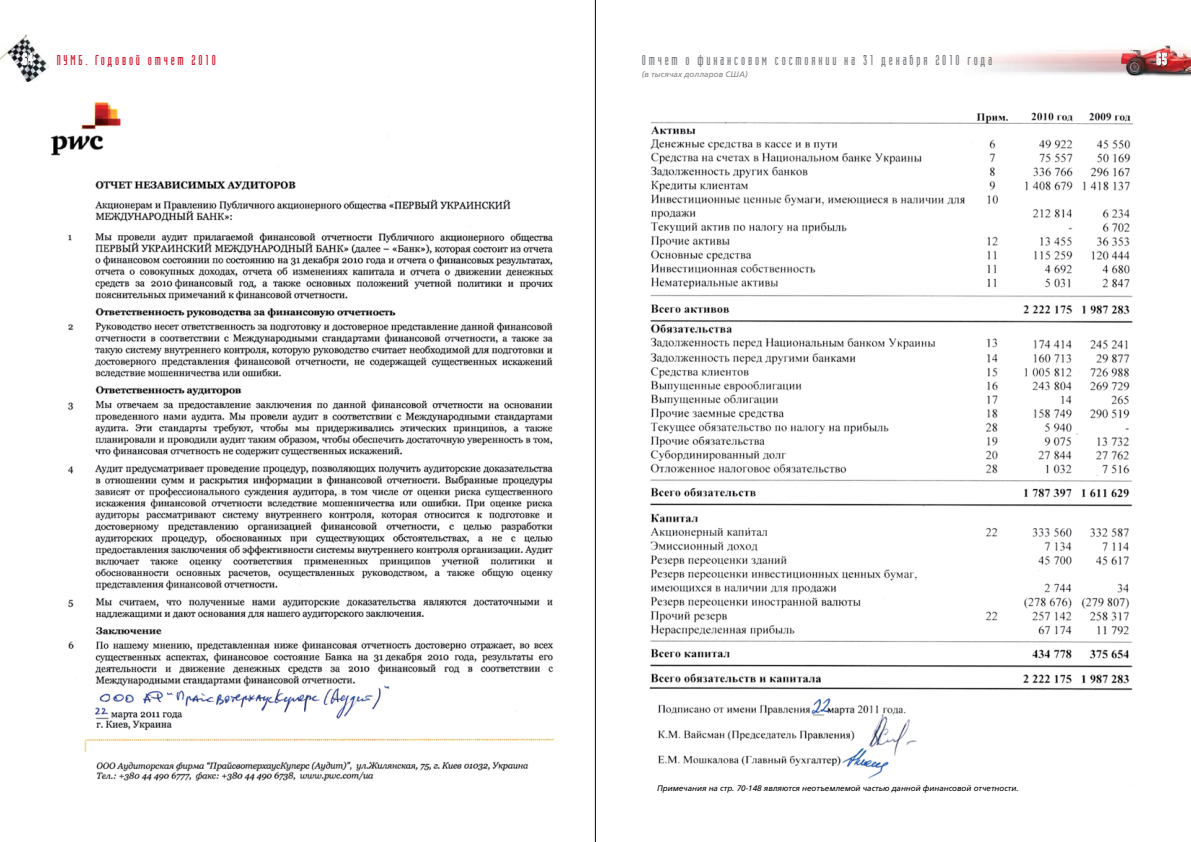
<style>
.page{position:relative;width:1191px;height:842px;background:#fff}
.page>*{position:absolute;margin:0;border:0;box-sizing:border-box;transform-origin:0 0}
.t1{font:16.4px "Blits One C";color:#fff}
.t2{font:14px "Blits One C";letter-spacing:.2em;color:#808285}
.t3{font:14px "Blits One C";letter-spacing:.2em;color:#d21d32}
.t4{font:italic 8px "Frutiger LTCYR";color:#000}
.t5{font:italic 8px "Frutiger LTCYR";letter-spacing:.015em;color:#808285}
</style>
<div class="page">
<img style="left:0;top:34px;width:39px;height:48px">
<div style="left:24px;top:54px;width:44px;height:23px;background:#000;opacity:.8"></div>
<svg style="left:23px;top:52px;width:10px;height:13px"></svg>
<img style="left:1120px;top:45px;width:71px;height:32px">
<div style="left:1157px;top:54px;width:34px;height:23px;background:#000;opacity:.8"></div>
<svg style="left:1156px;top:53px;width:10px;height:12px"></svg>
<img style="left:649px;top:112px;width:484px;height:667px">
<img style="left:50px;top:102px;width:504px;height:679px">
<hr style="left:595px;top:0;width:1px;height:842px;background:#000">
<h1 class="t1" style="left:23px;top:50px;width:12px">64</h1>
<h2 class="t3" style="left:57px;top:52px;width:161px">ПУМБ. Годовой отчет 2010</h2>
<h2 class="t2" style="left:642px;top:52px;width:352px">Отчет о финансовом состоянии на 31 декабря 2010 года</h2>
<h1 class="t1" style="left:1156px;top:50px;width:12px">65</h1>
<p class="t5" style="left:642px;top:69px;width:107px">(в тысячах долларов США)</p>
<p class="t4" style="left:657px;top:784px;width:363px">Примечания на стр. 70-148 являются неотъемлемой частью данной финансовой отчетности.</p>
</div>
